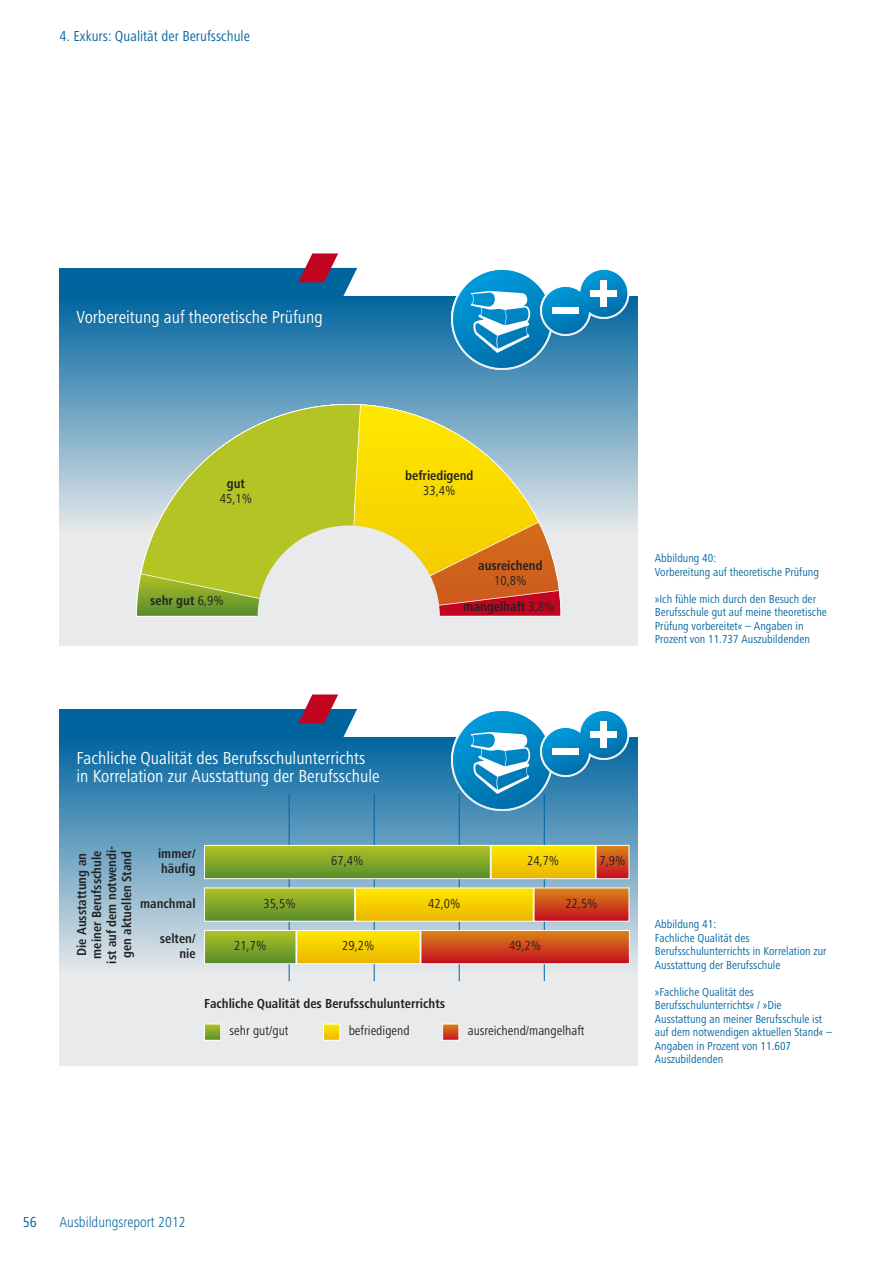
<style>
.page{position:relative;width:893px;height:1263px;background:#fff}
.page>*{position:absolute;margin:0;border:0;box-sizing:border-box;transform-origin:0 0}
.t1{font:condensed 18px/18px "Frutiger Next LT";color:#fff}
.t2{font:condensed 15px "Frutiger Next LT";color:#00649f}
.t3{font:300 condensed 15px "Frutiger Next LT";color:#00649f}
.t4{font:700 condensed 13.5px/15px "Frutiger Next LT";color:#222122;text-align:center}
.t5{font:condensed 13.5px "Frutiger Next LT";color:#222122}
.t6{font:condensed 12px/13.5px "Frutiger Next LT";color:#00649f}
.s1{font-weight:400}
</style>
<div class="page">
<div style="left:60px;top:947px;width:578px;height:119px;background:#e8eaeb"></div>
<div style="left:60px;top:709px;width:283px;height:30px;background:#00649f"></div>
<div style="left:60px;top:738px;width:578px;height:234px;background:linear-gradient(to bottom,#02659f,#e3e7ea)"></div>
<svg style="left:298px;top:694px;width:59px;height:44px"></svg>
<svg style="left:578px;top:709px;width:51px;height:51px"></svg>
<svg style="left:453px;top:711px;width:174px;height:98px"></svg>
<div style="left:542px;top:728px;width:47px;height:47px;background:linear-gradient(to bottom,#0099d9,#0071ad);border-radius:50%"></div>
<div style="left:552px;top:748px;width:27px;height:7px;background:#fff"></div>
<hr style="left:289px;top:794px;width:1px;height:187px;background:#00649f">
<hr style="left:374px;top:794px;width:1px;height:187px;background:#00649f">
<hr style="left:459px;top:794px;width:1px;height:187px;background:#00649f">
<hr style="left:544px;top:794px;width:1px;height:187px;background:#00649f">
<div style="left:491px;top:846px;width:104px;height:32px;background:linear-gradient(to bottom,#fee700,#ecb700)"></div>
<div style="left:491px;top:845px;width:105px;height:34px;border:1px solid #fff"></div>
<div style="left:205px;top:846px;width:285px;height:32px;background:linear-gradient(to bottom,#afc125,#5b8f2d)"></div>
<div style="left:204px;top:845px;width:287px;height:34px;border:1px solid #fff"></div>
<div style="left:596px;top:846px;width:33px;height:32px;background:linear-gradient(to bottom,#da8318,#c51320)"></div>
<div style="left:596px;top:845px;width:33px;height:34px;border:1px solid #fff"></div>
<svg style="left:357px;top:889px;width:175px;height:30px;background:#f4ce00"></svg>
<div style="left:355px;top:887px;width:179px;height:34px;border:1px solid #fff"></div>
<svg style="left:206px;top:889px;width:147px;height:30px;background:#84a829"></svg>
<div style="left:204px;top:887px;width:151px;height:34px;border:1px solid #fff"></div>
<svg style="left:536px;top:889px;width:91px;height:30px;background:#cf4a1c"></svg>
<div style="left:534px;top:887px;width:95px;height:34px;border:1px solid #fff"></div>
<div style="left:297px;top:931px;width:123px;height:32px;background:linear-gradient(to bottom,#fee600,#ecb800)"></div>
<div style="left:296px;top:930px;width:125px;height:34px;border:1px solid #fff"></div>
<div style="left:205px;top:931px;width:91px;height:32px;background:linear-gradient(to bottom,#afc225,#5b8f2d)"></div>
<div style="left:204px;top:930px;width:92px;height:34px;border:1px solid #fff"></div>
<div style="left:421px;top:931px;width:208px;height:32px;background:linear-gradient(to bottom,#da8318,#c51320)"></div>
<div style="left:421px;top:930px;width:209px;height:34px;border:1px solid #fff"></div>
<svg style="left:325px;top:1026px;width:13px;height:13px"></svg>
<div style="left:323px;top:1024px;width:17px;height:17px;border:1px solid #fff"></div>
<svg style="left:206px;top:1026px;width:13px;height:13px"></svg>
<div style="left:204px;top:1024px;width:17px;height:17px;border:1px solid #fff"></div>
<svg style="left:444px;top:1026px;width:13px;height:13px"></svg>
<div style="left:442px;top:1024px;width:17px;height:17px;border:1px solid #fff"></div>
<div style="left:60px;top:506px;width:578px;height:140px;background:#e8eaeb"></div>
<div style="left:60px;top:268px;width:283px;height:30px;background:#00649f"></div>
<div style="left:60px;top:297px;width:578px;height:234px;background:linear-gradient(to bottom,#02659f,#e3e7ea)"></div>
<svg style="left:298px;top:253px;width:59px;height:44px"></svg>
<svg style="left:578px;top:268px;width:51px;height:51px"></svg>
<svg style="left:453px;top:270px;width:174px;height:98px"></svg>
<div style="left:542px;top:287px;width:47px;height:47px;background:linear-gradient(to bottom,#0099d9,#0071ad);border-radius:50%"></div>
<div style="left:552px;top:307px;width:27px;height:7px;background:#fff"></div>
<svg style="left:539px;top:404px;width:25px;height:213px"></svg>
<svg style="left:361px;top:404px;width:178px;height:213px;background:#d8b334"></svg>
<svg style="left:136px;top:394px;width:225px;height:131px;background:#a5be66"></svg>
<svg style="left:136px;top:525px;width:304px;height:92px"></svg>
<p class="t2" style="left:60px;top:31px;width:192px">4. Exkurs: Qualität der Berufsschule</p>
<h1 class="t1" style="left:77px;top:310px;width:248px">Vorbereitung auf theoretische Prüfung</h1>
<p class="t4" style="left:227px;top:477px;width:20px">gut</p>
<p class="t5" style="left:220px;top:494px;width:34px">45,1%</p>
<p class="t4" style="left:150px;top:594px;width:75px">sehr gut <span class="s1">6,9%</span></p>
<p class="t4" style="left:405px;top:469px;width:70px">befriedigend</p>
<p class="t5" style="left:423px;top:486px;width:34px">33,4%</p>
<p class="t4" style="left:478px;top:560px;width:66px">ausreichend</p>
<p class="t4" style="left:464px;top:569px;width:92px;line-height:25.7px"><span class="s1">10,8% </span>mangelhaft <span class="s1">3,8%</span></p>
<p class="t6" style="left:655px;top:553px;width:166px">Abbildung 40:<br>Vorbereitung auf theoretische Prüfung</p>
<p class="t6" style="left:655px;top:593px;width:174px">»Ich fühle mich durch den Besuch der Berufsschule gut auf meine theoretische Prüfung vorbereitet« – Angaben in Prozent von 11.737 Auszubildenden</p>
<h1 class="t1" style="left:77px;top:751px;width:305px">Fachliche Qualität des Berufsschulunterrichts in Korrelation zur Ausstattung der Berufsschule</h1>
<p class="t4" style="left:91px;top:964px;width:120px;rotate:-90deg">meiner Berufsschule ist auf dem notwendi&shy;gen aktuellen Stand</p>
<p class="t4" style="left:158px;top:847px;width:39px;text-align:left">immer/ häufig</p>
<p class="t4" style="left:140px;top:897px;width:57px">manchmal</p>
<p class="t4" style="left:160px;top:932px;width:37px">selten/</p>
<p class="t4" style="left:76px;top:956px;width:104px;rotate:-90deg">Die Ausstattung an</p>
<p class="t4" style="left:179px;top:947px;width:18px">nie</p>
<p class="t5" style="left:331px;top:856px;width:34px">67,4%</p>
<p class="t5" style="left:527px;top:856px;width:34px">24,7%</p>
<p class="t5" style="left:599px;top:856px;width:28px">7,9%</p>
<p class="t5" style="left:263px;top:899px;width:34px">35,5%</p>
<p class="t5" style="left:428px;top:899px;width:34px">42,0%</p>
<p class="t5" style="left:565px;top:899px;width:34px">22,5%</p>
<p class="t5" style="left:234px;top:941px;width:34px">21,7%</p>
<p class="t5" style="left:342px;top:941px;width:34px">29,2%</p>
<p class="t5" style="left:509px;top:941px;width:34px">49,2%</p>
<p class="t4" style="left:204px;top:997px;width:243px">Fachliche Qualität des Berufsschulunterrichts</p>
<p class="t5" style="left:230px;top:1026px;width:60px">sehr gut/gut</p>
<p class="t5" style="left:349px;top:1026px;width:63px">befriedigend</p>
<p class="t5" style="left:468px;top:1026px;width:118px">ausreichend/mangelhaft</p>
<p class="t6" style="left:655px;top:919px;width:173px">Abbildung 41:<br>Fachliche Qualität des<br>Berufsschulunterrichts in Korrelation zur<br>Ausstattung der Berufsschule</p>
<p class="t6" style="left:655px;top:986px;width:179px">»Fachliche Qualität des<br>Berufsschulunterrichts« / »Die<br>Ausstattung an meiner Berufsschule ist auf dem notwendigen aktuellen Stand« –<br>Angaben in Prozent von 11.607<br>Auszubildenden</p>
<p class="t2" style="left:23px;top:1217px;width:15px">56</p>
<p class="t3" style="left:60px;top:1217px;width:128px">Ausbildungsreport 2012</p>
</div>
